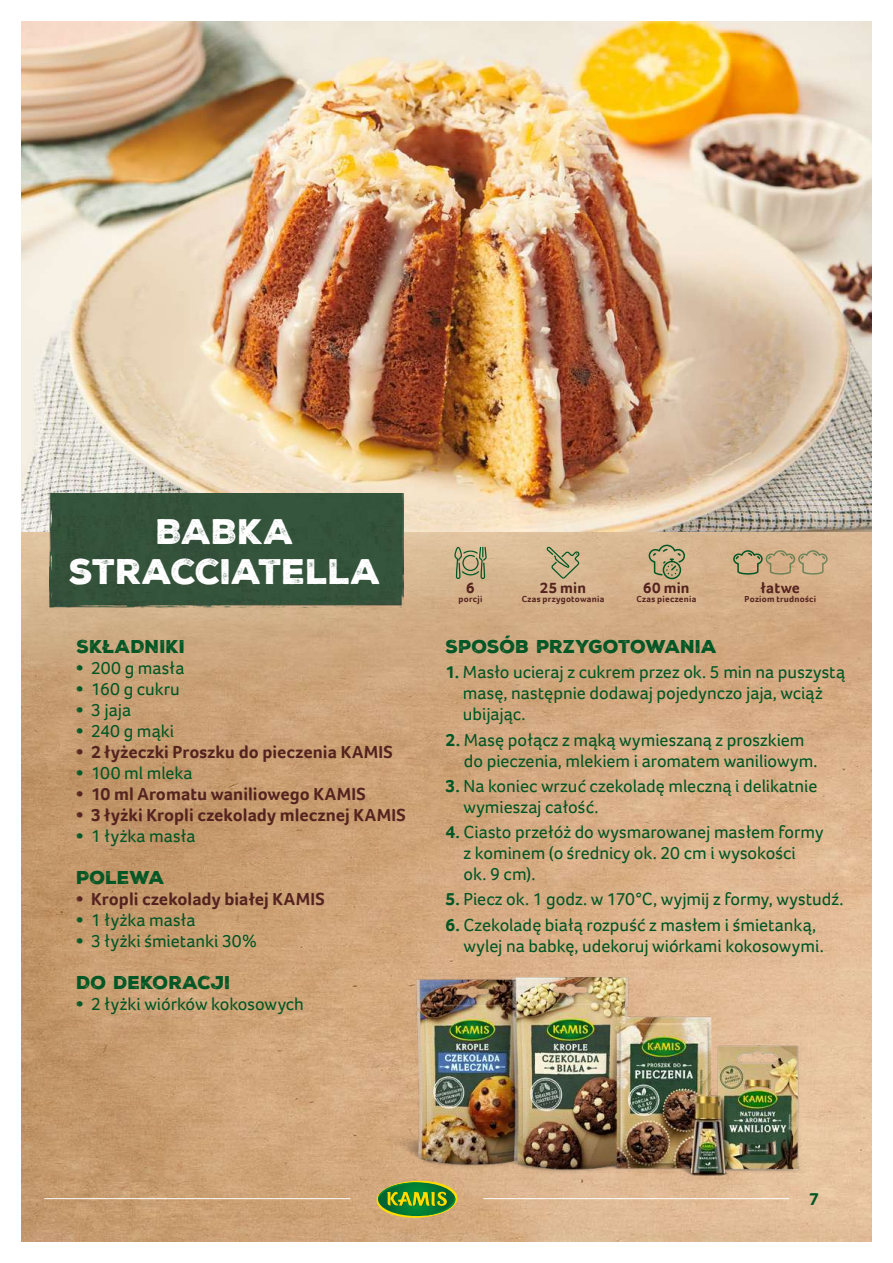
<style>
.page{position:relative;width:893px;height:1263px;background:#fff}
.page>*{position:absolute;margin:0;border:0;box-sizing:border-box;transform-origin:0 0}
.t1{font:34.5px/40.5px "Nexa Rust Sans Black 01";letter-spacing:-.02em;color:#fff;text-align:center}
.t2{font:18px/21px "Foco";color:#005624}
.t3{font:700 18px "Foco";letter-spacing:.005em;color:#54231f}
.t4{font:18px "Nexa Rust Sans Black 01";letter-spacing:-.005em;color:#005624}
.t5{font:700 18px "Foco";color:#005624}
.t6{font:700 15.45px "Foco";letter-spacing:.01em;color:#54231f}
.t7{font:700 9px "Foco";letter-spacing:.03em;color:#54231f}
.s1{font-family:"Nexa Rust Sans Black 01"}
.s2{font-family:"Nexa Rust Sans Black 01";font-weight:400}
.s3{font-weight:700}
</style>
<div class="page">
<img style="left:21px;top:531px;width:851px;height:711px">
<img style="left:394px;top:962px;width:434px;height:253px">
<img style="left:21px;top:21px;width:851px;height:510px">
<div style="left:49px;top:493px;width:354px;height:114px;background:#34533b"></div>
<div style="left:663px;top:561px;width:18px;height:18px;border:2px solid #005624;border-radius:50%"></div>
<svg style="left:648px;top:544px;width:38px;height:32px"></svg>
<svg style="left:454px;top:547px;width:33px;height:32px"></svg>
<svg style="left:546px;top:547px;width:34px;height:32px"></svg>
<svg style="left:732px;top:549px;width:96px;height:26px;background:#bda67f"></svg>
<img style="left:27px;top:909px;width:22px;height:333px">
<img style="left:21px;top:877px;width:6px;height:365px">
<hr style="left:483px;top:1198px;width:306px;height:1px;background:#fff">
<hr style="left:44px;top:1198px;width:306px;height:1px;background:#fff">
<svg style="left:377px;top:1181px;width:80px;height:37px;background:#699935"></svg>
<h1 class="t1" style="left:69px;top:511px;width:314px">BABKA<br>STRACCIATELLA</h1>
<p class="t4" style="left:77px;top:634px;width:110px">SKŁADNIKI</p>
<p class="t2" style="left:77px;top:657px;width:109px"><span class="s1">•</span> 200 g masła</p>
<p class="t2" style="left:77px;top:678px;width:105px"><span class="s1">•</span> 160 g cukru</p>
<p class="t2" style="left:77px;top:699px;width:56px"><span class="s1">•</span> 3 jaja</p>
<p class="t2" style="left:77px;top:720px;width:99px"><span class="s1">•</span> 240 g mąki</p>
<p class="t3" style="left:77px;top:740px;width:318px"><span class="s2">•</span> 2 łyżeczki Proszku do pieczenia KAMIS</p>
<p class="t2" style="left:77px;top:762px;width:118px"><span class="s1">•</span> 100 ml mleka</p>
<p class="t3" style="left:77px;top:782px;width:291px"><span class="s2">•</span> 10 ml Aromatu waniliowego KAMIS</p>
<p class="t3" style="left:77px;top:803px;width:331px"><span class="s2">•</span> 3 łyżki Kropli czekolady mlecznej KAMIS</p>
<p class="t2" style="left:77px;top:825px;width:121px"><span class="s1">•</span> 1 łyżka masła</p>
<p class="t4" style="left:77px;top:865px;width:90px">POLEWA</p>
<p class="t3" style="left:77px;top:887px;width:250px"><span class="s2">•</span> Kropli czekolady białej KAMIS</p>
<p class="t2" style="left:77px;top:909px;width:121px"><span class="s1">•</span> 1 łyżka masła</p>
<p class="t2" style="left:77px;top:930px;width:182px"><span class="s1">•</span> 3 łyżki śmietanki 30%</p>
<p class="t4" style="left:77px;top:970px;width:156px">DO DEKORACJI</p>
<p class="t2" style="left:77px;top:993px;width:229px"><span class="s1">•</span> 2 łyżki wiórków kokosowych</p>
<p class="t6" style="left:466px;top:577px;width:10px">6</p>
<p class="t7" style="left:459px;top:593px;width:25px">porcji</p>
<p class="t6" style="left:540px;top:577px;width:48px">25 min</p>
<p class="t7" style="left:522px;top:593px;width:84px">Czas przygotowania</p>
<p class="t6" style="left:643px;top:577px;width:48px">60 min</p>
<p class="t7" style="left:636px;top:593px;width:61px">Czas pieczenia</p>
<p class="t6" style="left:761px;top:577px;width:40px">łatwe</p>
<p class="t7" style="left:745px;top:593px;width:73px">Poziom trudności</p>
<p class="t4" style="left:445px;top:634px;width:273px">SPOSÓB PRZYGOTOWANIA</p>
<p class="t2" style="left:463px;top:661px;width:384px;text-indent:-17px"><span class="s3">1.</span> Masło ucieraj z cukrem przez ok. 5 min na puszystą masę, następnie dodawaj pojedynczo jaja, wciąż ubijając.</p>
<p class="t2" style="left:464px;top:729px;width:355px;text-indent:-18px"><span class="s3">2.</span> Masę połącz z mąką wymieszaną z proszkiem do pieczenia, mlekiem i aromatem waniliowym.</p>
<p class="t2" style="left:463px;top:775px;width:355px;text-indent:-18px"><span class="s3">3.</span> Na koniec wrzuć czekoladę mleczną i delikatnie wymieszaj całość.</p>
<p class="t2" style="left:464px;top:821px;width:361px;text-indent:-18px"><span class="s3">4.</span> Ciasto przełóż do wysmarowanej masłem formy z kominem (o średnicy ok. 20 cm i wysokości<br>ok. 9 cm).</p>
<p class="t2" style="left:445px;top:888px;width:400px"><span class="s3">5.</span> Piecz ok. 1 godz. w 170°C, wyjmij z formy, wystudź.</p>
<p class="t2" style="left:464px;top:914px;width:362px;text-indent:-18px"><span class="s3">6.</span> Czekoladę białą rozpuść z masłem i śmietanką, wylej na babkę, udekoruj wiórkami kokosowymi.</p>
<p class="t5" style="left:809px;top:1187px;width:11px">7</p>
</div>
